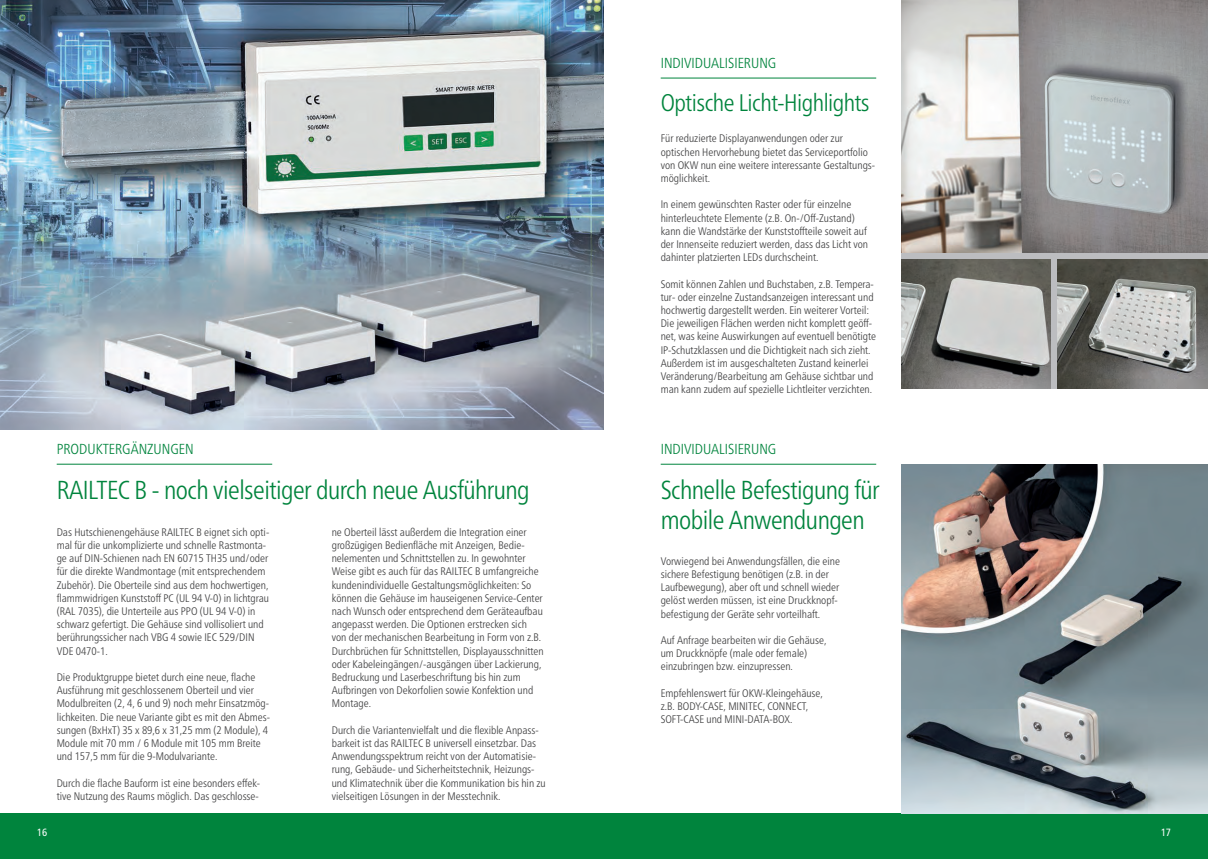
<style>
.page{position:relative;width:1208px;height:859px;background:#fff}
.page>*{position:absolute;margin:0;border:0;box-sizing:border-box;transform-origin:0 0}
.t1{font:300 condensed 26px/30px "Frutiger Neue LTCYR";letter-spacing:-.02em;color:#00843d}
.t2{font:300 condensed 24px "Frutiger Neue LTCYR";letter-spacing:-.02em;color:#00843d}
.t3{font:300 condensed 14.5px "Frutiger Neue LTCYR";color:#00843d}
.t4{font:300 condensed 11px/13.2px "Frutiger Neue LTCYR";color:#3e3e3f}
.Z_Fließtext_ohne_Linie{font:condensed 10.5px "Frutiger Neue LTCYR";color:#fff}
</style>
<div class="page">
<div style="left:0;top:814px;width:1208px;height:45px;background:#00843d"></div>
<img style="left:0;top:0;width:604px;height:429px">
<hr style="left:57px;top:464px;width:215px;height:1px;background:#00843d">
<hr style="left:660px;top:78px;width:216px;height:1px;background:#00843d">
<img style="left:901px;top:0;width:307px;height:388px">
<img style="left:901px;top:464px;width:307px;height:349px">
<hr style="left:660px;top:464px;width:216px;height:1px;background:#00843d">
<div style="left:901px;top:253px;width:307px;height:6px;background:#bcbdc0"></div>
<div style="left:1051px;top:256px;width:6px;height:132px;background:#bcbdc0"></div>
<p class="t3" style="left:660px;top:54px;width:117px">INDIVIDUALISIERUNG</p>
<p class="t2" style="left:660px;top:88px;width:210px">Optische Licht-Highlights</p>
<p class="t3" style="left:57px;top:440px;width:138px">PRODUKTERGÄNZUNGEN</p>
<p class="t1" style="left:57px;top:475px;width:474px">RAILTEC B - noch vielseitiger durch neue Ausführung</p>
<p class="t4" style="left:57px;top:525px;width:214px">Das Hutschienengehäuse RAILTEC B eignet sich opti&shy;mal für die unkomplizierte und schnelle Rastmonta&shy;ge auf DIN-Schienen nach EN 60715 TH35 und/oder für die direkte Wandmontage (mit entsprechendem Zubehör). Die Oberteile sind aus dem hochwertigen, flammwidrigen Kunststoff PC (UL 94 V-0) in lichtgrau (RAL 7035), die Unterteile aus PPO (UL 94 V-0) in schwarz gefertigt. Die Gehäuse sind vollisoliert und berührungssicher nach VBG 4 sowie IEC 529/DIN VDE 0470-1.</p>
<p class="t4" style="left:57px;top:670px;width:215px">Die Produktgruppe bietet durch eine neue, flache Ausführung mit geschlossenem Oberteil und vier Modulbreiten (2, 4, 6 und 9) noch mehr Einsatzmög&shy;lichkeiten. Die neue Variante gibt es mit den Abmes&shy;sungen (BxHxT) 35 x 89,6 x 31,25 mm (2 Module), 4<br>Module mit 70 mm / 6 Module mit 105 mm Breite und 157,5 mm für die 9-Modulvariante.</p>
<p class="t4" style="left:57px;top:776px;width:205px">Durch die flache Bauform ist eine besonders effek&shy;tive Nutzung des Raums möglich. Das geschlosse-</p>
<p class="t4" style="left:332px;top:525px;width:213px">ne Oberteil lässt außerdem die Integration einer großzügigen Bedienfläche mit Anzeigen, Bedie&shy;nelementen und Schnittstellen zu. In gewohnter Weise gibt es auch für das RAILTEC B umfangreiche kundenindividuelle Gestaltungsmöglichkeiten: So können die Gehäuse im hauseigenen Service-Center nach Wunsch oder entsprechend dem Geräteaufbau angepasst werden. Die Optionen erstrecken sich von der mechanischen Bearbeitung in Form von z.B.<br>Durchbrüchen für Schnittstellen, Displayausschnitten oder Kabeleingängen/-ausgängen über Lackierung, Bedruckung und Laserbeschriftung bis hin zum Aufbringen von Dekorfolien sowie Konfektion und Montage.</p>
<p class="t4" style="left:332px;top:723px;width:216px">Durch die Variantenvielfalt und die flexible Anpass&shy;barkeit ist das RAILTEC B universell einsetzbar. Das Anwendungsspektrum reicht von der Automatisie&shy;rung, Gebäude- und Sicherheitstechnik, Heizungs&shy;und Klimatechnik über die Kommunikation bis hin zu vielseitigen Lösungen in der Messtechnik.</p>
<p class="t4" style="left:660px;top:132px;width:216px">Für reduzierte Displayanwendungen oder zur optischen Hervorhebung bietet das Serviceportfolio von OKW nun eine weitere interessante Gestaltungs&shy;möglichkeit.</p>
<p class="t4" style="left:660px;top:198px;width:209px">In einem gewünschten Raster oder für einzelne hinterleuchtete Elemente (z.B. On-/Off-Zustand) kann die Wandstärke der Kunststoffteile soweit auf der Innenseite reduziert werden, dass das Licht von dahinter platzierten LEDs durchscheint.</p>
<p class="t4" style="left:660px;top:277px;width:217px">Somit können Zahlen und Buchstaben, z.B. Tempera&shy;tur- oder einzelne Zustandsanzeigen interessant und hochwertig dargestellt werden. Ein weiterer Vorteil:<br>Die jeweiligen Flächen werden nicht komplett geöff&shy;net, was keine Auswirkungen auf eventuell benötigte IP-Schutzklassen und die Dichtigkeit nach sich zieht.<br>Außerdem ist im ausgeschalteten Zustand keinerlei Veränderung/Bearbeitung am Gehäuse sichtbar und man kann zudem auf spezielle Lichtleiter verzichten.</p>
<p class="t3" style="left:660px;top:440px;width:117px">INDIVIDUALISIERUNG</p>
<p class="t1" style="left:660px;top:474px;width:220px">Schnelle Befestigung für mobile Anwendungen</p>
<p class="t4" style="left:660px;top:554px;width:181px">Vorwiegend bei Anwendungsfällen, die eine</p>
<p class="t4" style="left:660px;top:567px;width:170px">sichere Befestigung benötigen (z.B. in der</p>
<p class="t4" style="left:660px;top:581px;width:180px">Laufbewegung), aber oft und schnell wieder</p>
<p class="t4" style="left:660px;top:594px;width:178px">gelöst werden müssen, ist eine Druckknopf-</p>
<p class="t4" style="left:660px;top:607px;width:161px">befestigung der Geräte sehr vorteilhaft.</p>
<p class="t4" style="left:660px;top:633px;width:167px">Auf Anfrage bearbeiten wir die Gehäuse,</p>
<p class="t4" style="left:660px;top:647px;width:148px">um Druckknöpfe (male oder female)</p>
<p class="t4" style="left:660px;top:660px;width:134px">einzubringen bzw. einzupressen.</p>
<p class="t4" style="left:660px;top:686px;width:164px">Empfehlenswert für OKW-Kleingehäuse,</p>
<p class="t4" style="left:660px;top:699px;width:149px">z.B. BODY-CASE, MINITEC, CONNECT,</p>
<p class="t4" style="left:660px;top:713px;width:133px">SOFT-CASE und MINI-DATA-BOX.</p>
<p class="Z_Fließtext_ohne_Linie" style="left:37px;top:826px;width:12px">16</p>
<p class="Z_Fließtext_ohne_Linie" style="left:1160px;top:826px;width:12px">17</p>
</div>
